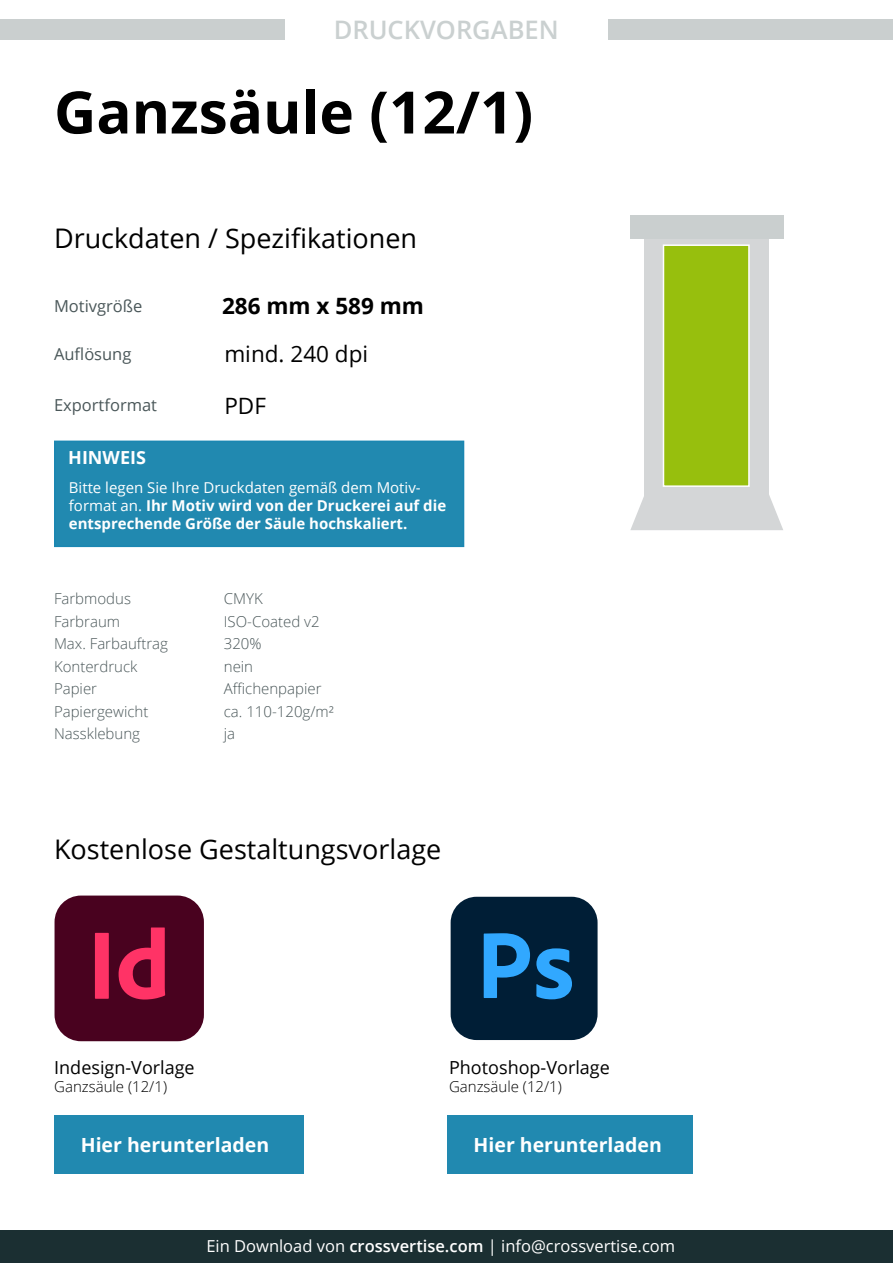
<style>
.page{position:relative;width:893px;height:1263px;background:#fff}
.page>*{position:absolute;margin:0;border:0;box-sizing:border-box;transform-origin:0 0}
.t1{font:700 58.5px "Open Sans";color:#000}
.t2{font:27px "Open Sans";color:#000}
.t3{font:600 25.5px "Open Sans";color:#cad0d0}
.t4{font:22.5px "Open Sans";color:#000}
.t5{font:700 22.5px "Open Sans";color:#000}
.t6{font:700 19.5px "Open Sans";color:#fff}
.t7{font:18px "Open Sans";color:#000}
.t8{font:700 18px "Open Sans";color:#fff}
.t9{font:16.5px "Open Sans";color:#fff}
.t10{font:16.5px "Open Sans";color:#4a5759}
.t11{font:300 15px "Open Sans";color:#4a5759}
.t12{font:700 15px/18px "Open Sans";color:#fff}
.t13{font:300 15px "Open Sans";color:#000}
.s1{font-weight:400}
.s2{font-weight:600}
</style>
<div class="page">
<div style="left:54px;top:441px;width:410px;height:106px;background:#2189b0"></div>
<div style="left:54px;top:1115px;width:250px;height:58px;background:#2189b0"></div>
<div style="left:55px;top:895px;width:149px;height:146px;background:#49021f;border-radius:26px"></div>
<svg style="left:95px;top:933px;width:14px;height:66px"></svg>
<svg style="left:119px;top:927px;width:46px;height:72px"></svg>
<div style="left:451px;top:897px;width:147px;height:143px;background:#001e36;border-radius:26px"></div>
<svg style="left:484px;top:933px;width:46px;height:65px"></svg>
<svg style="left:536px;top:948px;width:36px;height:51px"></svg>
<div style="left:447px;top:1115px;width:245px;height:58px;background:#2189b0"></div>
<div style="left:644px;top:237px;width:125px;height:260px;background:#d4d6d7"></div>
<svg style="left:630px;top:495px;width:153px;height:35px;background:#d7d9da"></svg>
<div style="left:630px;top:215px;width:153px;height:24px;background:#cacfcf"></div>
<div style="left:663px;top:244px;width:87px;height:243px;background:#97bf0d;border:2px solid #fff"></div>
<div style="left:0;top:1230px;width:893px;height:33px;background:#1b2f32"></div>
<div style="left:0;top:19px;width:285px;height:20px;background:#cacfcf"></div>
<div style="left:608px;top:19px;width:285px;height:20px;background:#cacfcf"></div>
<h3 class="t3" style="left:334px;top:12px;width:227px">DRUCKVORGABEN</h3>
<h1 class="t1" style="left:54px;top:71px;width:481px">Ganzsäule (12/1)</h1>
<h2 class="t2" style="left:54px;top:220px;width:365px">Druckdaten / Spezifikationen</h2>
<p class="t10" style="left:54px;top:295px;width:90px">Motivgröße</p>
<h3 class="t5" style="left:222px;top:290px;width:203px">286 mm x 589 mm</h3>
<p class="t10" style="left:54px;top:343px;width:79px">Auflösung</p>
<h3 class="t4" style="left:224px;top:339px;width:145px">mind. 240 dpi</h3>
<p class="t10" style="left:54px;top:394px;width:105px">Exportformat</p>
<h3 class="t4" style="left:224px;top:390px;width:43px">PDF</h3>
<p class="t8" style="left:68px;top:445px;width:79px">HINWEIS</p>
<p class="t12" style="left:69px;top:478px;width:379px"><span class="s1">Bitte legen Sie Ihre Druckdaten gemäß dem Motiv&shy;format an.</span> Ihr Motiv wird von der Druckerei auf die entsprechende Größe der Säule hochskaliert.</p>
<p class="t11" style="left:54px;top:588px;width:79px">Farbmodus</p>
<p class="t11" style="left:224px;top:588px;width:40px">CMYK</p>
<p class="t11" style="left:54px;top:611px;width:68px">Farbraum</p>
<p class="t11" style="left:224px;top:611px;width:97px">ISO-Coated v2</p>
<p class="t11" style="left:54px;top:633px;width:116px">Max. Farbauftrag</p>
<p class="t11" style="left:224px;top:633px;width:39px">320%</p>
<p class="t11" style="left:54px;top:656px;width:85px">Konterdruck</p>
<p class="t11" style="left:224px;top:656px;width:31px">nein</p>
<p class="t11" style="left:54px;top:678px;width:45px">Papier</p>
<p class="t11" style="left:224px;top:678px;width:99px">Affichenpapier</p>
<p class="t11" style="left:54px;top:701px;width:96px">Papiergewicht</p>
<p class="t11" style="left:224px;top:701px;width:112px">ca. 110-120g/m²</p>
<p class="t11" style="left:54px;top:723px;width:88px">Nassklebung</p>
<p class="t11" style="left:224px;top:723px;width:13px">ja</p>
<h2 class="t2" style="left:54px;top:831px;width:389px">Kostenlose Gestaltungsvorlage</h2>
<p class="t7" style="left:54px;top:1055px;width:142px">Indesign-Vorlage</p>
<p class="t13" style="left:54px;top:1076px;width:114px">Ganzsäule (12/1)</p>
<h3 class="t6" style="left:81px;top:1131px;width:190px">Hier herunterladen</h3>
<p class="t7" style="left:449px;top:1055px;width:162px">Photoshop-Vorlage</p>
<p class="t13" style="left:449px;top:1076px;width:114px">Ganzsäule (12/1)</p>
<h3 class="t6" style="left:474px;top:1131px;width:190px">Hier herunterladen</h3>
<p class="t9" style="left:206px;top:1234px;width:470px">Ein Download von <span class="s2">crossvertise.com</span> | info@crossvertise.com</p>
</div>
